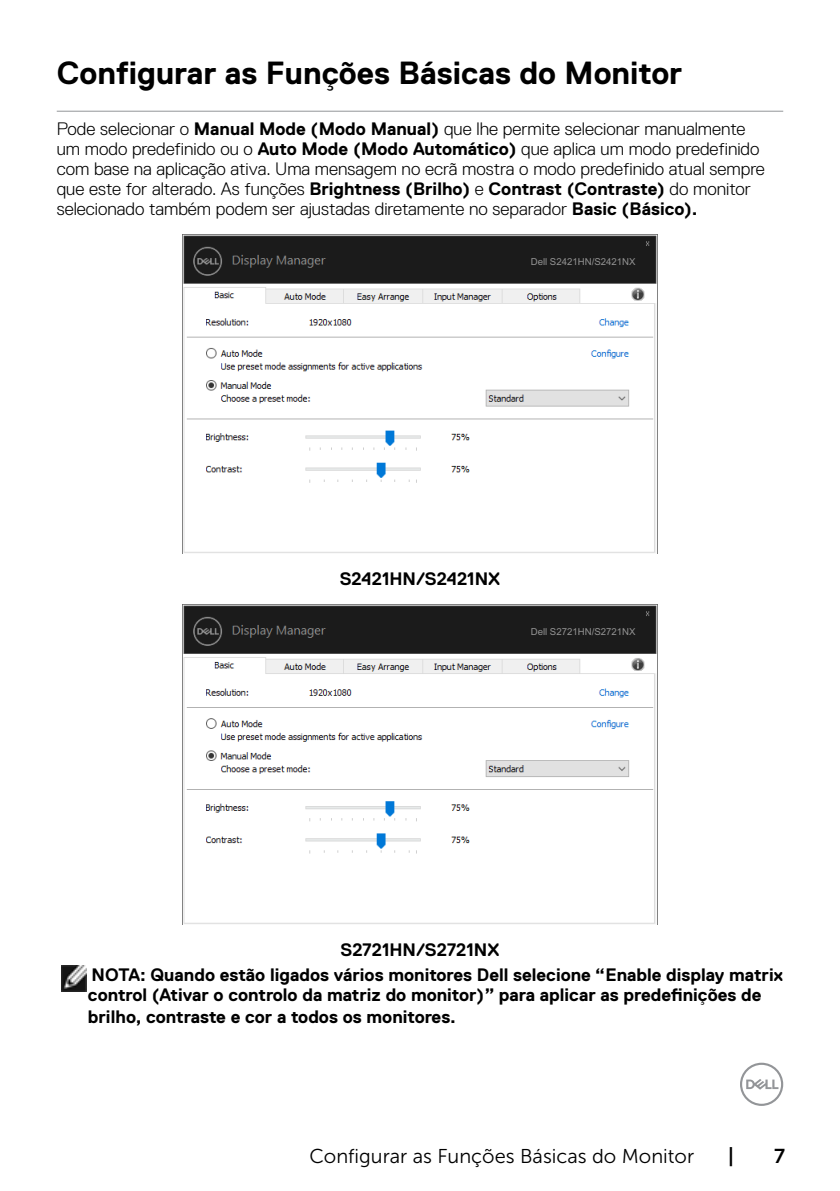
<style>
.page{position:relative;width:840px;height:1191px;background:#fff}
.page>*{position:absolute;margin:0;border:0;box-sizing:border-box;transform-origin:0 0}
.t1{font:700 32px "Dell Replica";color:#000}
.t2{font:20px "Museo Sans For Dell 300";color:#000}
.t3{font:20px "Museo Sans For Dell 700";color:#000}
.t4{font:300 18px/20px "Dell Replica";color:#000}
.t5{font:700 18px/25.6px "Dell Replica";color:#000}
.t6{font:9.6px "Arial";color:#939393}
.s1{font-weight:700}
</style>
<div class="page">
<svg style="left:740px;top:1062px;width:42px;height:44px"></svg>
<hr style="left:57px;top:111px;width:725px;height:1px;background:#939598">
<img style="left:182px;top:234px;width:475px;height:320px">
<div style="left:539px;top:255px;width:103px;height:11px;background:#1b1b1b"></div>
<img style="left:182px;top:604px;width:475px;height:320px">
<div style="left:539px;top:625px;width:103px;height:12px;background:#1b1b1b"></div>
<img style="left:61px;top:966px;width:26px;height:25px">
<h1 class="t1" style="left:57px;top:55px;width:626px">Configurar as Funções Básicas do Monitor</h1>
<p class="t4" style="left:57px;top:119px;width:709px">Pode selecionar o <span class="s1">Manual Mode (Modo Manual)</span> que lhe permite selecionar manualmente um modo predefinido ou o <span class="s1">Auto Mode (Modo Automático)</span> que aplica um modo predefinido com base na aplicação ativa. Uma mensagem no ecrã mostra o modo predefinido atual sempre que este for alterado. As funções <span class="s1">Brightness (Brilho)</span> e <span class="s1">Contrast (Contraste)</span> do monitor selecionado também podem ser ajustadas diretamente no separador <span class="s1">Basic (Básico).</span></p>
<p class="t6" style="left:530px;top:256px;width:106px">Dell S2421HN/S2421NX</p>
<p class="t5" style="left:339px;top:566px;width:162px">S2421HN/S2421NX</p>
<p class="t6" style="left:530px;top:626px;width:106px">Dell S2721HN/S2721NX</p>
<p class="t5" style="left:92px;top:936px;width:692px;text-indent:249px">S2721HN/S2721NX<br>NOTA: Quando estão ligados vários monitores Dell selecione “Enable display matrix</p>
<p class="t5" style="left:88px;top:984px;width:674px;line-height:21.6px">control (Ativar o controlo da matriz do monitor)” para aplicar as predefinições de brilho, contraste e cor a todos os monitores.</p>
<p class="t2" style="left:309px;top:1145px;width:386px">Configurar as Funções Básicas do Monitor</p>
<p class="t3" style="left:727px;top:1144px;width:7px">|</p>
<p class="t3" style="left:773px;top:1144px;width:12px">7</p>
</div>
